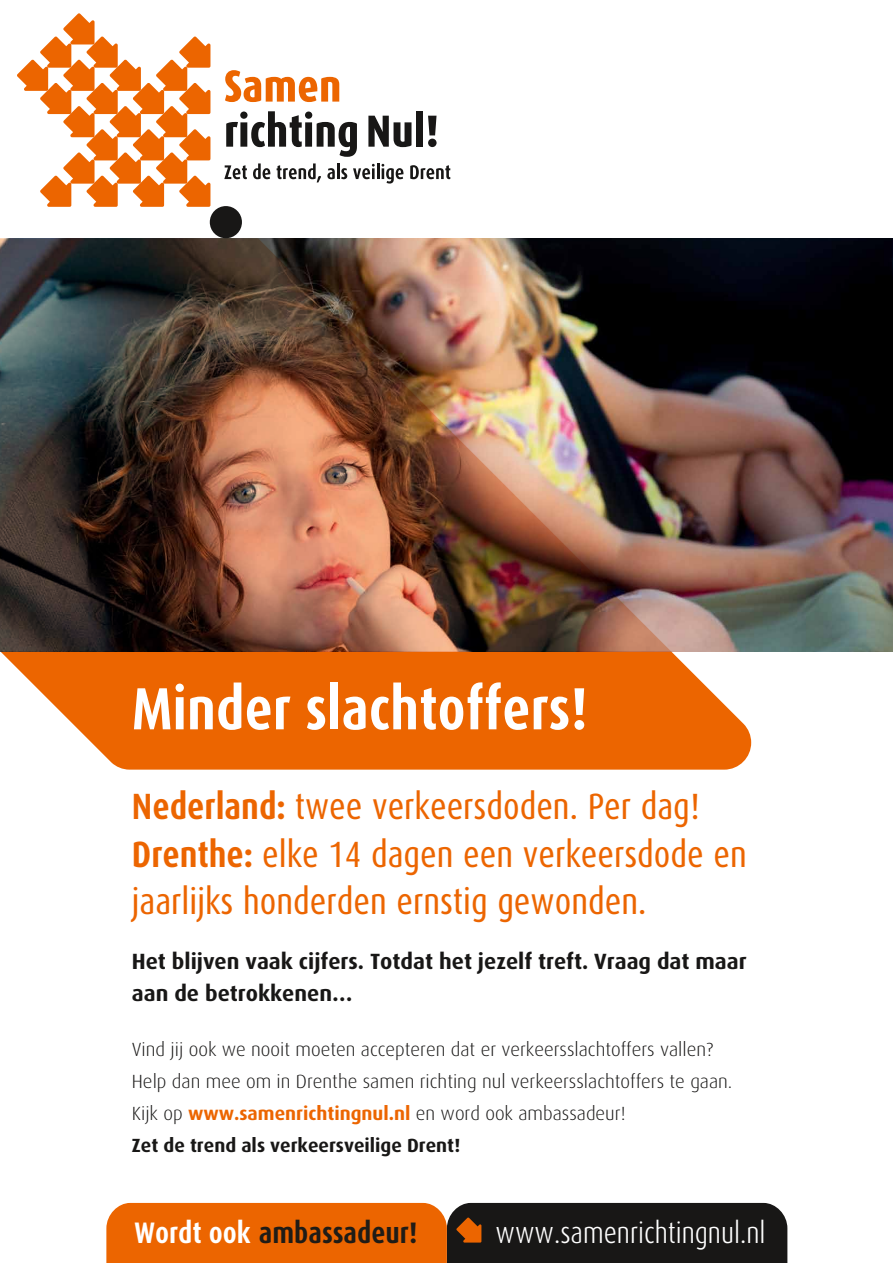
<style>
.page{position:relative;width:893px;height:1263px;background:#fff}
.page>*{position:absolute;margin:0;border:0;box-sizing:border-box;transform-origin:0 0}
.t1{font:700 59.62px "Dax Condensed";color:#fff}
.t2{font:36.6px/47.2px "Dax Condensed";color:#ec6500}
.t3{font:300 29.7px "Dax Condensed";color:#fff}
.t4{font:700 29.7px "Dax Condensed";color:#1f1c17}
.t5{font:700 22.12px/32.2px "Dax";color:#181716}
.t6{font:300 19.12px/32.2px "Dax";color:#181716}
.s1{font-weight:700}
.s2{font-weight:700;color:#ec6500}
.s3{color:#fff}
</style>
<div class="page">
<img style="left:671px;top:238px;width:222px;height:414px">
<svg style="left:225px;top:70px;width:114px;height:32px"></svg>
<svg style="left:226px;top:111px;width:131px;height:46px"></svg>
<svg style="left:368px;top:116px;width:43px;height:31px"></svg>
<div style="left:416px;top:111px;width:7px;height:36px;background:#181716"></div>
<svg style="left:428px;top:116px;width:9px;height:31px"></svg>
<svg style="left:224px;top:165px;width:23px;height:14px"></svg>
<svg style="left:253px;top:163px;width:18px;height:16px"></svg>
<svg style="left:277px;top:163px;width:44px;height:19px"></svg>
<svg style="left:327px;top:168px;width:8px;height:11px"></svg>
<hr style="left:337px;top:163px;width:3px;height:16px;background:#181716">
<svg style="left:341px;top:168px;width:6px;height:11px"></svg>
<svg style="left:353px;top:163px;width:51px;height:21px"></svg>
<svg style="left:410px;top:165px;width:40px;height:14px"></svg>
<div style="left:210px;top:206px;width:32px;height:32px;background:#181716;border-radius:50%"></div>
<svg style="left:17px;top:13px;width:193px;height:194px"></svg>
<svg style="left:1px;top:652px;width:750px;height:118px;background:#ee771e"></svg>
<img style="left:0;top:238px;width:671px;height:414px">
<svg style="left:106px;top:1203px;width:681px;height:60px;background:#85410d"></svg>
<h1 class="t1" style="left:132px;top:676px;width:457px">Minder slachtoffers!</h1>
<h2 class="t2" style="left:132px;top:784px;width:616px"><span class="s1">Nederland:</span> twee verkeersdoden. Per dag!<br><span class="s1">Drenthe:</span> elke 14 dagen een verkeersdode en jaarlijks honderden ernstig gewonden.</h2>
<p class="t5" style="left:132px;top:945px;width:616px">Het blijven vaak cijfers. Totdat het jezelf treft. Vraag dat maar aan de betrokkenen…</p>
<p class="t6" style="left:132px;top:1033px;width:602px">Vind jij ook we nooit moeten accepteren dat er verkeersslachtoffers vallen?<br>Help dan mee om in Drenthe samen richting nul verkeersslachtoffers te gaan.<br>Kijk op <span class="s2">www.samenrichtingnul.nl</span> en word ook ambassadeur!<br><span class="s1">Zet de trend als verkeersveilige Drent!</span></p>
<h3 class="t4" style="left:134px;top:1216px;width:284px"><span class="s3">Wordt ook</span> ambassadeur!</h3>
<h3 class="t3" style="left:496px;top:1216px;width:272px">www.samenrichtingnul.nl</h3>
</div>
